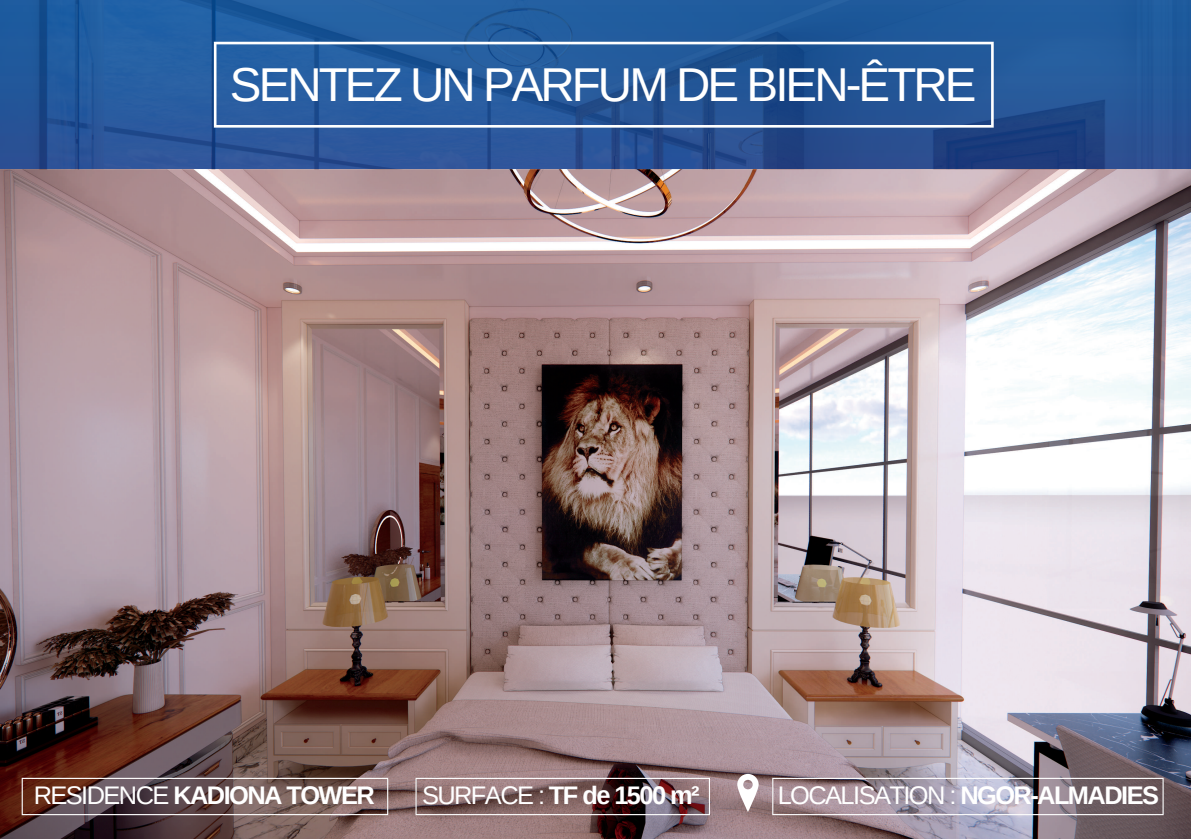
<style>
.page{position:relative;width:1191px;height:839px;background:#fff}
.page>*{position:absolute;margin:0;border:0;box-sizing:border-box;transform-origin:0 0}
.t1{font:47.5px "Arimo";letter-spacing:-.06em;color:#fff}
.t2{font:700 25.45px "Arimo";letter-spacing:-.06em;color:#fff}
.t3{font:25.45px "Arimo";letter-spacing:-.06em;color:#fff}
.s1{font-weight:400}
.s2{font-weight:700}
</style>
<div class="page">
<img style="left:0;top:0;width:1190px;height:839px">
<hr style="left:22px;top:779px;width:1px;height:35px;background:#fff">
<hr style="left:387px;top:779px;width:1px;height:35px;background:#fff">
<hr style="left:22px;top:778px;width:366px;height:1px;background:#fff">
<hr style="left:22px;top:814px;width:366px;height:1px;background:#fff">
<hr style="left:772px;top:779px;width:1px;height:35px;background:#fff">
<hr style="left:1162px;top:779px;width:1px;height:35px;background:#fff">
<hr style="left:772px;top:778px;width:391px;height:1px;background:#fff">
<hr style="left:772px;top:814px;width:391px;height:1px;background:#fff">
<svg style="left:737px;top:774px;width:21px;height:38px"></svg>
<hr style="left:415px;top:779px;width:1px;height:35px;background:#fff">
<hr style="left:709px;top:779px;width:1px;height:35px;background:#fff">
<hr style="left:415px;top:778px;width:295px;height:1px;background:#fff">
<hr style="left:415px;top:814px;width:295px;height:1px;background:#fff">
<hr style="left:214px;top:44px;width:2px;height:81px;background:#fff">
<hr style="left:991px;top:44px;width:2px;height:81px;background:#fff">
<hr style="left:214px;top:42px;width:779px;height:2px;background:#fff">
<hr style="left:214px;top:125px;width:779px;height:3px;background:#fff">
<h1 class="t1" style="left:230px;top:58px;width:748px">SENTEZ UN PARFUM DE BIEN-ÊTRE</h1>
<p class="t2" style="left:34px;top:781px;width:342px"><span class="s1">RESIDENCE</span> KADIONA TOWER</p>
<p class="t2" style="left:422px;top:781px;width:279px"><span class="s1">SURFACE :</span> TF de 1500 m²</p>
<p class="t3" style="left:777px;top:781px;width:383px">LOCALISATION : <span class="s2">NGOR-ALMADIES</span></p>
</div>
